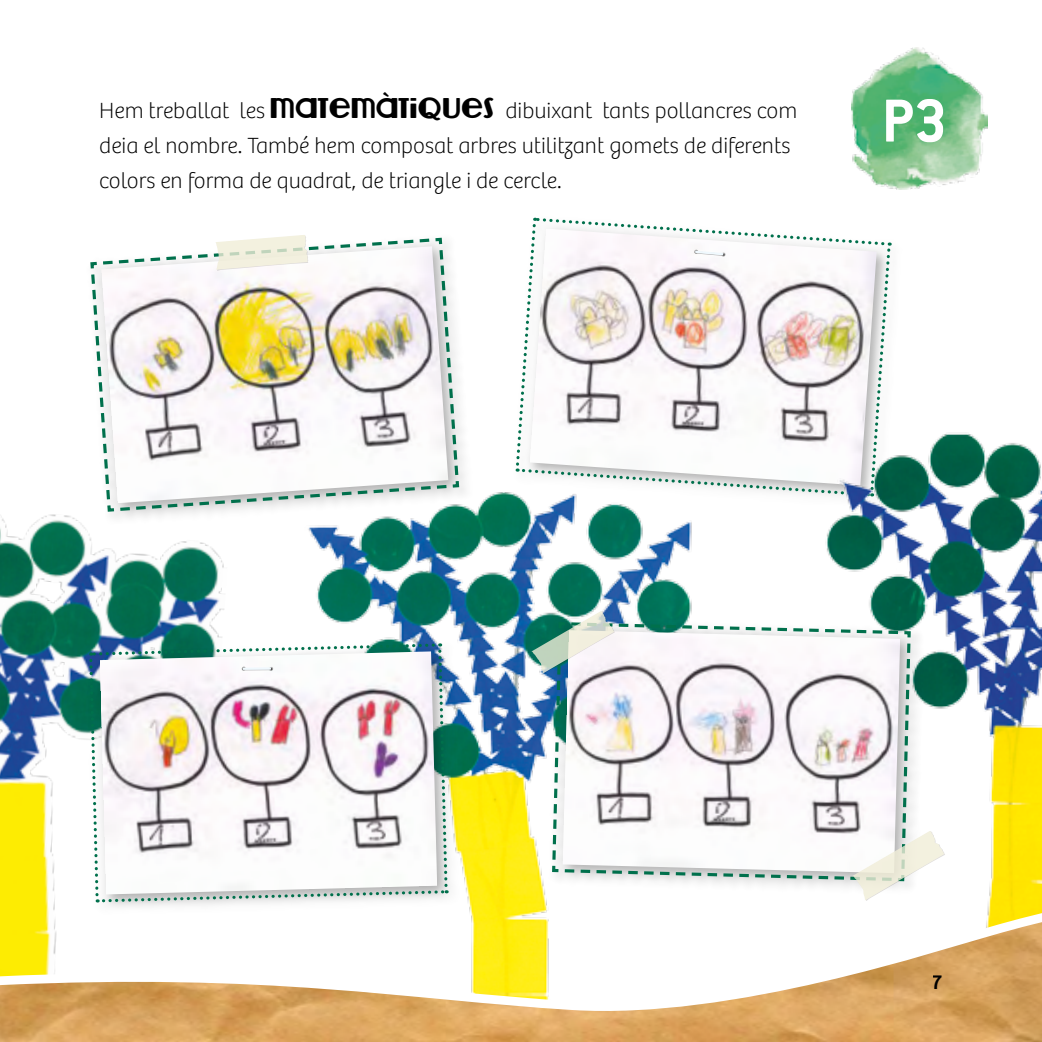
<style>
.page{position:relative;width:1042px;height:1042px;background:#fff}
.page>*{position:absolute;margin:0;border:0;box-sizing:border-box;transform-origin:0 0}
.t1{font:700 66.5px "Conduit ITC";color:#fff}
.t2{font:100 22.75px/35px "Bree";color:#000}
.t3{font:21px "Bree";color:#000}
.s1{font-family:"Lemondrop";font-weight:400}
</style>
<div class="page">
<img style="left:308px;top:492px;width:384px;height:408px">
<div style="left:86px;top:233px;width:387px;height:293px;background:#000;opacity:.3"></div>
<div style="left:511px;top:213px;width:394px;height:298px;background:#000;opacity:.3"></div>
<svg style="left:514px;top:216px;width:378px;height:282px"></svg>
<img style="left:89px;top:233px;width:371px;height:280px">
<img style="left:0;top:505px;width:231px;height:137px">
<img style="left:815px;top:432px;width:227px;height:468px">
<svg style="left:449px;top:900px;width:593px;height:142px"></svg>
<img style="left:852px;top:48px;width:135px;height:141px">
<div style="left:85px;top:639px;width:376px;height:276px;background:#000;opacity:.3"></div>
<svg style="left:0;top:642px;width:449px;height:400px"></svg>
<svg style="left:526px;top:594px;width:423px;height:325px"></svg>
<p class="t2" style="left:99px;top:94px;width:699px">Hem treballat les <span class="s1">MATEMÀTIQUES</span> dibuixant tants pollancres com deia el nombre. També hem composat arbres utilitzant gomets de diferents colors en forma de quadrat, de triangle i de cercle.</p>
<h1 class="t1" style="left:881px;top:82px;width:67px">P3</h1>
<p class="t3" style="left:933px;top:969px;width:11px">7</p>
</div>
